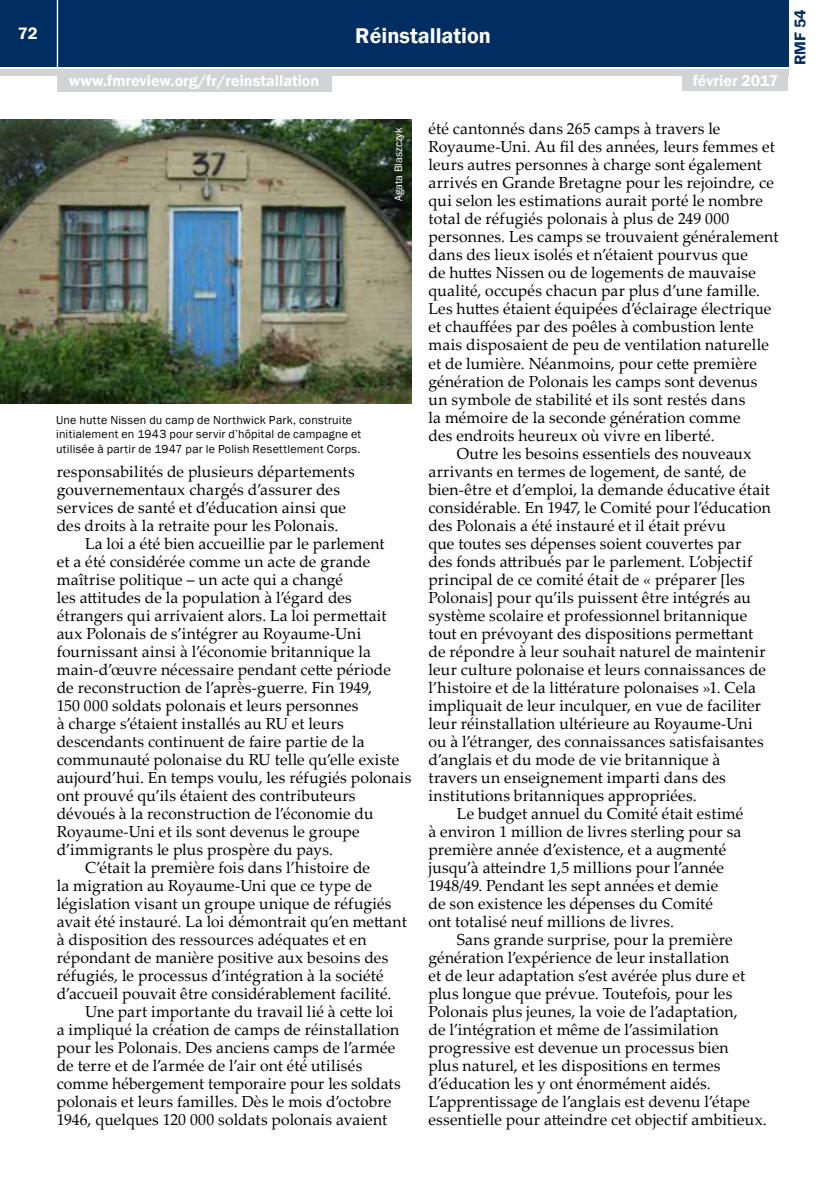
<style>
.page{position:relative;width:840px;height:1191px;background:#fff}
.page>*{position:absolute;margin:0;border:0;box-sizing:border-box;transform-origin:0 0}
.t1{font:600 22px "Franklin Gothic";color:#fff}
.t2{font:600 17px "Franklin Gothic";color:#fff}
.t3{font:16px/18px "Palatino Linotype";letter-spacing:.01em;color:#000}
.t4{font:600 16px "Franklin Gothic";color:#fff}
.t5{font:600 16px "Franklin Gothic";color:#002d62}
.t6{font:12px/14.4px "Franklin Gothic";letter-spacing:.02em;color:#000}
.t7{font:11px "Franklin Gothic";color:#fff}
</style>
<div class="page">
<div style="left:0;top:0;width:787px;height:66px;background:#002d62"></div>
<div style="left:0;top:69px;width:787px;height:6px;background:#d1d3d4"></div>
<hr style="left:57px;top:0;width:1px;height:67px;background:#fff">
<div style="left:682px;top:73px;width:105px;height:18px;background:#d1d3d4"></div>
<div style="left:57px;top:74px;width:274px;height:18px;background:#d1d3d4"></div>
<img style="left:0;top:119px;width:411px;height:285px">
<p class="t2" style="left:18px;top:23px;width:21px">72</p>
<h1 class="t1" style="left:355px;top:22px;width:137px">Réinstallation</h1>
<p class="t4" style="left:69px;top:71px;width:252px">www.fmreview.org/fr/reinstallation</p>
<p class="t4" style="left:692px;top:71px;width:87px">février 2017</p>
<p class="t7" style="left:391px;top:201px;width:75px;rotate:-90deg">Agata Blaszczyk</p>
<p class="t6" style="left:56px;top:413px;width:306px">Une hutte Nissen du camp de Northwick Park, construite initialement en 1943 pour servir d’hôpital de campagne et utilisée à partir de 1947 par le Polish Resettlement Corps.</p>
<p class="t3" style="left:57px;top:461px;width:299px">responsabilités de plusieurs départements gouvernementaux chargés d’assurer des services de santé et d’éducation ainsi que des droits à la retraite pour les Polonais.</p>
<p class="t3" style="left:85px;top:533px;width:301px">La loi a été bien accueillie par le parlement</p>
<p class="t3" style="left:57px;top:551px;width:315px">et a été considérée comme un acte de grande</p>
<p class="t3" style="left:57px;top:569px;width:288px">maîtrise politique – un acte qui a changé</p>
<p class="t3" style="left:57px;top:587px;width:296px">les attitudes de la population à l’égard des</p>
<p class="t3" style="left:57px;top:605px;width:331px">étrangers qui arrivaient alors. La loi permettait</p>
<p class="t3" style="left:57px;top:623px;width:306px">aux Polonais de s’intégrer au Royaume-Uni</p>
<p class="t3" style="left:57px;top:641px;width:315px">fournissant ainsi à l’économie britannique la</p>
<p class="t3" style="left:57px;top:659px;width:335px">main-d’œuvre nécessaire pendant cette période</p>
<p class="t3" style="left:57px;top:677px;width:317px">de reconstruction de l’après-guerre. Fin 1949,</p>
<p class="t3" style="left:57px;top:695px;width:303px">150 000 soldats polonais et leurs personnes</p>
<p class="t3" style="left:57px;top:713px;width:288px">à charge s’étaient installés au RU et leurs</p>
<p class="t3" style="left:57px;top:731px;width:309px">descendants continuent de faire partie de la</p>
<p class="t3" style="left:57px;top:749px;width:344px">communauté polonaise du RU telle qu’elle existe</p>
<p class="t3" style="left:57px;top:767px;width:356px">aujourd’hui. En temps voulu, les réfugiés polonais</p>
<p class="t3" style="left:57px;top:785px;width:300px">ont prouvé qu’ils étaient des contributeurs</p>
<p class="t3" style="left:57px;top:803px;width:318px">dévoués à la reconstruction de l’économie du</p>
<p class="t3" style="left:57px;top:821px;width:304px">Royaume-Uni et ils sont devenus le groupe</p>
<p class="t3" style="left:57px;top:839px;width:277px">d’immigrants le plus prospère du pays.</p>
<p class="t3" style="left:85px;top:857px;width:286px">C’était la première fois dans l’histoire de</p>
<p class="t3" style="left:57px;top:875px;width:317px">la migration au Royaume-Uni que ce type de</p>
<p class="t3" style="left:57px;top:893px;width:336px">législation visant un groupe unique de réfugiés</p>
<p class="t3" style="left:57px;top:911px;width:351px">avait été instauré. La loi démontrait qu’en mettant</p>
<p class="t3" style="left:57px;top:929px;width:311px">à disposition des ressources adéquates et en</p>
<p class="t3" style="left:57px;top:947px;width:333px">répondant de manière positive aux besoins des</p>
<p class="t3" style="left:57px;top:965px;width:328px">réfugiés, le processus d’intégration à la société</p>
<p class="t3" style="left:57px;top:983px;width:336px">d’accueil pouvait être considérablement facilité.</p>
<p class="t3" style="left:85px;top:1001px;width:309px">Une part importante du travail lié à cette loi</p>
<p class="t3" style="left:57px;top:1019px;width:344px">a impliqué la création de camps de réinstallation</p>
<p class="t3" style="left:57px;top:1037px;width:340px">pour les Polonais. Des anciens camps de l’armée</p>
<p class="t3" style="left:57px;top:1055px;width:307px">de terre et de l’armée de l’air ont été utilisés</p>
<p class="t3" style="left:57px;top:1073px;width:345px">comme hébergement temporaire pour les soldats</p>
<p class="t3" style="left:57px;top:1091px;width:336px">polonais et leurs familles. Dès le mois d’octobre</p>
<p class="t3" style="left:57px;top:1109px;width:332px">1946, quelques 120 000 soldats polonais avaient</p>
<p class="t3" style="left:428px;top:119px;width:293px">été cantonnés dans 265 camps à travers le</p>
<p class="t3" style="left:428px;top:137px;width:348px">Royaume-Uni. Au fil des années, leurs femmes et</p>
<p class="t3" style="left:428px;top:155px;width:334px">leurs autres personnes à charge sont également</p>
<p class="t3" style="left:428px;top:173px;width:347px">arrivés en Grande Bretagne pour les rejoindre, ce</p>
<p class="t3" style="left:428px;top:191px;width:336px">qui selon les estimations aurait porté le nombre</p>
<p class="t3" style="left:428px;top:209px;width:302px">total de réfugiés polonais à plus de 249 000</p>
<p class="t3" style="left:428px;top:227px;width:351px">personnes. Les camps se trouvaient généralement</p>
<p class="t3" style="left:428px;top:245px;width:321px">dans des lieux isolés et n’étaient pourvus que</p>
<p class="t3" style="left:428px;top:263px;width:329px">de huttes Nissen ou de logements de mauvaise</p>
<p class="t3" style="left:428px;top:281px;width:333px">qualité, occupés chacun par plus d’une famille.</p>
<p class="t3" style="left:428px;top:299px;width:344px">Les huttes étaient équipées d’éclairage électrique</p>
<p class="t3" style="left:428px;top:317px;width:326px">et chauffées par des poêles à combustion lente</p>
<p class="t3" style="left:428px;top:335px;width:342px">mais disposaient de peu de ventilation naturelle</p>
<p class="t3" style="left:428px;top:353px;width:330px">et de lumière. Néanmoins, pour cette première</p>
<p class="t3" style="left:428px;top:371px;width:330px">génération de Polonais les camps sont devenus</p>
<p class="t3" style="left:428px;top:389px;width:318px">un symbole de stabilité et ils sont restés dans</p>
<p class="t3" style="left:428px;top:407px;width:313px">la mémoire de la seconde génération comme</p>
<p class="t3" style="left:428px;top:425px;width:287px">des endroits heureux où vivre en liberté.</p>
<p class="t3" style="left:456px;top:443px;width:296px">Outre les besoins essentiels des nouveaux</p>
<p class="t3" style="left:428px;top:461px;width:319px">arrivants en termes de logement, de santé, de</p>
<p class="t3" style="left:428px;top:479px;width:343px">bien-être et d’emploi, la demande éducative était</p>
<p class="t3" style="left:428px;top:497px;width:344px">considérable. En 1947, le Comité pour l’éducation</p>
<p class="t3" style="left:428px;top:515px;width:299px">des Polonais a été instauré et il était prévu</p>
<p class="t3" style="left:428px;top:533px;width:314px">que toutes ses dépenses soient couvertes par</p>
<p class="t3" style="left:428px;top:551px;width:325px">des fonds attribués par le parlement. L’objectif</p>
<p class="t3" style="left:428px;top:569px;width:318px">principal de ce comité était de « préparer [les</p>
<p class="t3" style="left:428px;top:587px;width:324px">Polonais] pour qu’ils puissent être intégrés au</p>
<p class="t3" style="left:428px;top:605px;width:320px">système scolaire et professionnel britannique</p>
<p class="t3" style="left:428px;top:623px;width:326px">tout en prévoyant des dispositions permettant</p>
<p class="t3" style="left:428px;top:641px;width:338px">de répondre à leur souhait naturel de maintenir</p>
<p class="t3" style="left:428px;top:659px;width:339px">leur culture polonaise et leurs connaissances de</p>
<p class="t3" style="left:428px;top:677px;width:329px">l’histoire et de la littérature polonaises »1. Cela</p>
<p class="t3" style="left:428px;top:695px;width:334px">impliquait de leur inculquer, en vue de faciliter</p>
<p class="t3" style="left:428px;top:713px;width:325px">leur réinstallation ultérieure au Royaume-Uni</p>
<p class="t3" style="left:428px;top:731px;width:336px">ou à l’étranger, des connaissances satisfaisantes</p>
<p class="t3" style="left:428px;top:749px;width:293px">d’anglais et du mode de vie britannique à</p>
<p class="t3" style="left:428px;top:767px;width:299px">travers un enseignement imparti dans des</p>
<p class="t3" style="left:428px;top:785px;width:269px">institutions britanniques appropriées.</p>
<p class="t3" style="left:456px;top:803px;width:288px">Le budget annuel du Comité était estimé</p>
<p class="t3" style="left:428px;top:821px;width:314px">à environ 1 million de livres sterling pour sa</p>
<p class="t3" style="left:428px;top:839px;width:299px">première année d’existence, et a augmenté</p>
<p class="t3" style="left:428px;top:857px;width:297px">jusqu’à atteindre 1,5 millions pour l’année</p>
<p class="t3" style="left:428px;top:875px;width:291px">1948/49. Pendant les sept années et demie</p>
<p class="t3" style="left:428px;top:893px;width:286px">de son existence les dépenses du Comité</p>
<p class="t3" style="left:428px;top:911px;width:247px">ont totalisé neuf millions de livres.</p>
<p class="t3" style="left:456px;top:929px;width:277px">Sans grande surprise, pour la première</p>
<p class="t3" style="left:428px;top:947px;width:302px">génération l’expérience de leur installation</p>
<p class="t3" style="left:428px;top:965px;width:318px">et de leur adaptation s’est avérée plus dure et</p>
<p class="t3" style="left:428px;top:983px;width:305px">plus longue que prévue. Toutefois, pour les</p>
<p class="t3" style="left:428px;top:1001px;width:310px">Polonais plus jeunes, la voie de l’adaptation,</p>
<p class="t3" style="left:428px;top:1019px;width:291px">de l’intégration et même de l’assimilation</p>
<p class="t3" style="left:428px;top:1037px;width:301px">progressive est devenue un processus bien</p>
<p class="t3" style="left:428px;top:1055px;width:293px">plus naturel, et les dispositions en termes</p>
<p class="t3" style="left:428px;top:1073px;width:283px">d’éducation les y ont énormément aidés.</p>
<p class="t3" style="left:428px;top:1091px;width:323px">L’apprentissage de l’anglais est devenu l’étape</p>
<p class="t3" style="left:428px;top:1109px;width:339px">essentielle pour atteindre cet objectif ambitieux.</p>
<p class="t5" style="left:789px;top:65px;width:58px;rotate:-90deg">RMF 54</p>
</div>
